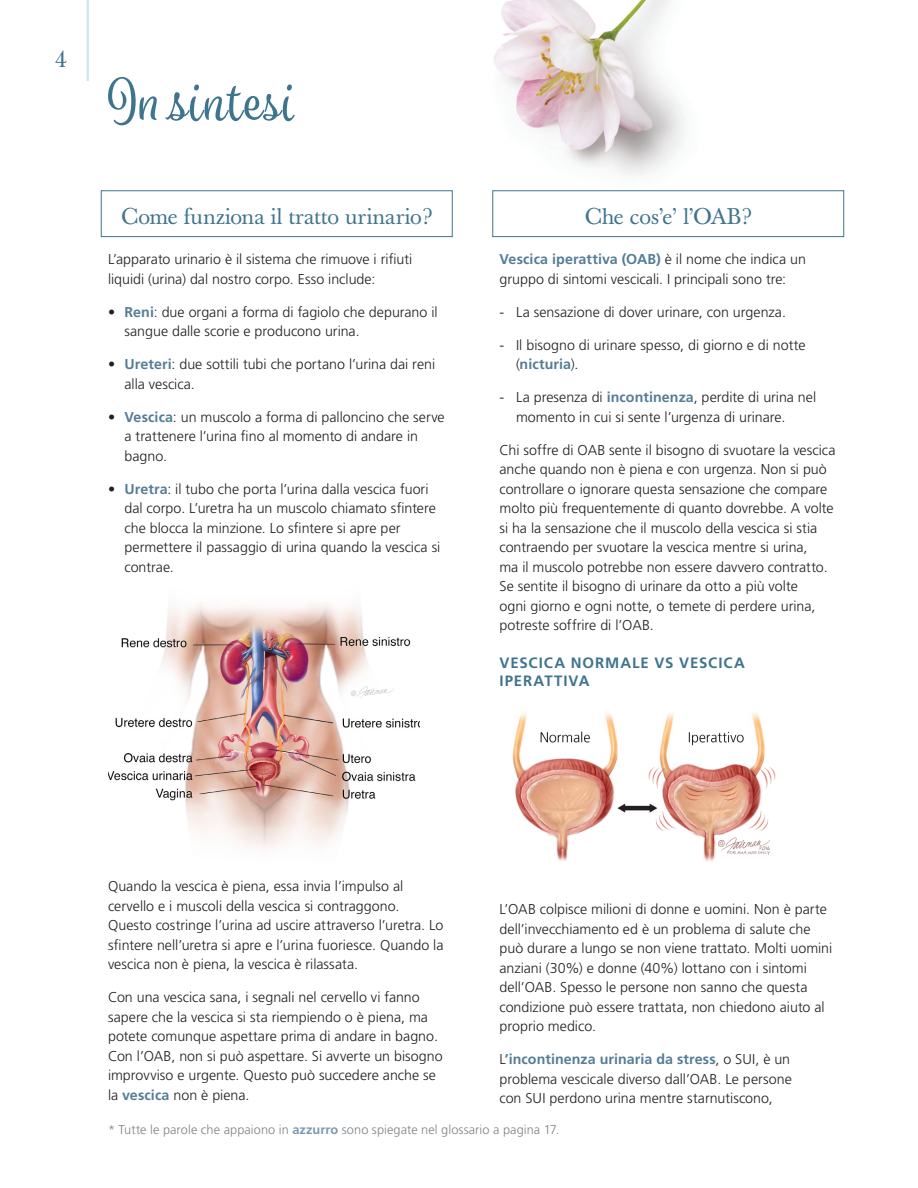
<style>
.page{position:relative;width:918px;height:1188px;background:#fff}
.page>*{position:absolute;margin:0;border:0;box-sizing:border-box;transform-origin:0 0}
.Header1{font:57px "Spumante";letter-spacing:.035em;color:#3f748e}
.t1{font:24px "Baskerville BE";color:#3f748e}
.SubHead{font:22.5px "Baskerville";letter-spacing:.005em;color:#3f748e}
.SansSub{font:700 15px/18px "Frutiger LT Pro";letter-spacing:.06em;color:#3f748e}
.Body_Copy{font:300 14.25px/19.5px "Frutiger LT Pro";color:#231f20}
.Tabs{font:300 14.25px/19.5px "Frutiger LT Pro";color:#231f20}
.BodyCopy{font:300 14.25px/19.5px "Frutiger LT Pro";color:#231f20}
.t2{font:300 12.75px "Frutiger LT Pro";letter-spacing:.005em;color:#808285}
.s1{font-weight:700;color:#547d96}
.s2{font-weight:700;color:#7e97ad}
</style>
<div class="page">
<hr style="left:87px;top:0;width:2px;height:81px;background:#c8e8ec">
<img style="left:494px;top:0;width:191px;height:176px">
<div style="left:101px;top:190px;width:352px;height:47px;border:1px solid #3f748e"></div>
<img style="left:108px;top:604px;width:312px;height:245px">
<div style="left:492px;top:190px;width:352px;height:47px;border:1px solid #3f748e"></div>
<img style="left:512px;top:712px;width:264px;height:150px">
<h2 class="t1" style="left:55px;top:45px;width:14px">4</h2>
<p class="Header1" style="left:108px;top:67px;width:189px">In sintesi</p>
<p class="SubHead" style="left:121px;top:204px;width:312px">Come funziona il tratto urinario?</p>
<p class="BodyCopy" style="left:108px;top:250px;width:306px">L’apparato urinario è il sistema che rimuove i rifiuti liquidi (urina) dal nostro corpo. Esso include:</p>
<p class="Tabs" style="left:124px;top:302px;width:315px;text-indent:-16px">• <span class="s1">Reni</span>: due organi a forma di fagiolo che depurano il sangue dalle scorie e producono urina.</p>
<p class="Tabs" style="left:124px;top:355px;width:312px;text-indent:-16px">• <span class="s1">Ureteri</span>: due sottili tubi che portano l’urina dai reni alla vescica.</p>
<p class="Tabs" style="left:124px;top:407px;width:322px;text-indent:-16px">• <span class="s1">Vescica</span>: un muscolo a forma di palloncino che serve a trattenere l’urina fino al momento di andare in bagno.</p>
<p class="Tabs" style="left:124px;top:479px;width:317px;text-indent:-16px">• <span class="s1">Uretra</span>: il tubo che porta l’urina dalla vescica fuori dal corpo. L’uretra ha un muscolo chiamato sfintere che blocca la minzione. Lo sfintere si apre per permettere il passaggio di urina quando la vescica si contrae.</p>
<p class="SubHead" style="left:585px;top:204px;width:168px">Che cos’e’ l’OAB?</p>
<p class="Body_Copy" style="left:500px;top:250px;width:308px"><span class="s1">Vescica iperattiva (OAB)</span> è il nome che indica un gruppo di sintomi vescicali. I principali sono tre:</p>
<p class="Tabs" style="left:500px;top:302px;width:288px">- La sensazione di dover urinare, con urgenza.</p>
<p class="Tabs" style="left:516px;top:335px;width:291px;text-indent:-16px">- Il bisogno di urinare spesso, di giorno e di notte (<span class="s1">nicturia</span>).</p>
<p class="Tabs" style="left:516px;top:388px;width:302px;text-indent:-16px">- La presenza di <span class="s1">incontinenza</span>, perdite di urina nel momento in cui si sente l’urgenza di urinare.</p>
<p class="Body_Copy" style="left:500px;top:440px;width:338px">Chi soffre di OAB sente il bisogno di svuotare la vescica anche quando non è piena e con urgenza. Non si può controllare o ignorare questa sensazione che compare molto più frequentemente di quanto dovrebbe. A volte si ha la sensazione che il muscolo della vescica si stia contraendo per svuotare la vescica mentre si urina,<br>ma il muscolo potrebbe non essere davvero contratto.<br>Se sentite il bisogno di urinare da otto a più volte<br>ogni giorno e ogni notte, o temete di perdere urina, potreste soffrire di l’OAB.</p>
<p class="SansSub" style="left:500px;top:654px;width:247px">VESCICA NORMALE VS VESCICA<br>IPERATTIVA</p>
<p class="Body_Copy" style="left:108px;top:877px;width:337px">Quando la vescica è piena, essa invia l’impulso al cervello e i muscoli della vescica si contraggono.<br>Questo costringe l’urina ad uscire attraverso l’uretra. Lo sfintere nell’uretra si apre e l’urina fuoriesce. Quando la vescica non è piena, la vescica è rilassata.</p>
<p class="Body_Copy" style="left:108px;top:988px;width:336px">Con una vescica sana, i segnali nel cervello vi fanno sapere che la vescica si sta riempiendo o è piena, ma potete comunque aspettare prima di andare in bagno.<br>Con l’OAB, non si può aspettare. Si avverte un bisogno improvviso e urgente. Questo può succedere anche se la <span class="s1">vescica</span> non è piena.</p>
<p class="Body_Copy" style="left:500px;top:900px;width:334px">L’OAB colpisce milioni di donne e uomini. Non è parte dell’invecchiamento ed è un problema di salute che può durare a lungo se non viene trattato. Molti uomini anziani (30%) e donne (40%) lottano con i sintomi dell’OAB. Spesso le persone non sanno che questa condizione può essere trattata, non chiedono aiuto al proprio medico.</p>
<p class="Body_Copy" style="left:500px;top:1050px;width:294px;text-align:justify">L<span class="s1">’incontinenza urinaria da stress</span>, o SUI, è un problema vescicale diverso dall’OAB. Le persone con SUI perdono urina mentre starnutiscono,</p>
<p class="t2" style="left:108px;top:1122px;width:453px">* Tutte le parole che appaiono in <span class="s2">azzurro</span> sono spiegate nel glossario a pagina 17.</p>
</div>
